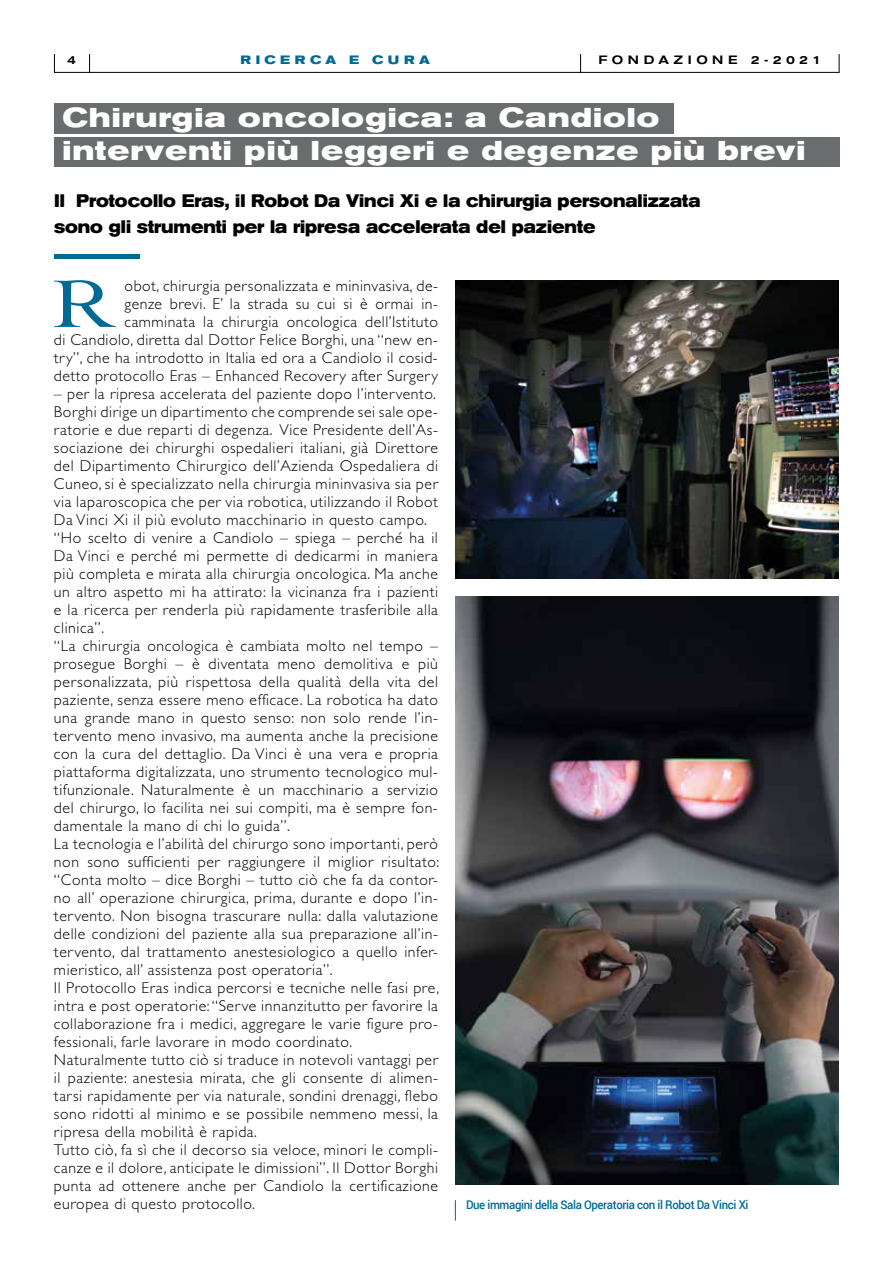
<style>
.page{position:relative;width:893px;height:1263px;background:#fff}
.page>*{position:absolute;margin:0;border:0;box-sizing:border-box;transform-origin:0 0}
.t1{font:70.8px "Cochin";color:#006994;scale:1.25 1}
.t2{font:700 expanded 27px/33.6px "Akzidenz Grotesk BE";letter-spacing:.04em;color:#fff}
.t3{font:700 expanded 18px/25.5px "Akzidenz Grotesk BE";color:#000;scale:.85 1}
.t4{font:300 15.75px/18px "Gill Sans";letter-spacing:.035em;color:#000;text-align:right}
.t5{font:500 12px "Roboto";letter-spacing:-.03em;color:#006994;scale:.95 1}
.t6{font:500 expanded 12px "Akzidenz Grotesk BE";letter-spacing:.37em;color:#000}
.t7{font:700 expanded 12px "Akzidenz Grotesk BE";letter-spacing:.38em;color:#006994}
</style>
<div class="page">
<svg style="left:839px;top:54px;width:1px;height:18px"></svg>
<svg style="left:54px;top:54px;width:1px;height:18px"></svg>
<svg style="left:89px;top:54px;width:1px;height:18px"></svg>
<hr style="left:54px;top:72px;width:785px;height:1px;background:#000">
<svg style="left:580px;top:54px;width:1px;height:18px"></svg>
<div style="left:54px;top:103px;width:619px;height:31px;background:#6a6d6e"></div>
<div style="left:54px;top:137px;width:785px;height:30px;background:#6a6d6e"></div>
<hr style="left:54px;top:255px;width:85px;height:4px;background:#006994">
<svg style="left:455px;top:1200px;width:1px;height:21px"></svg>
<img style="left:455px;top:597px;width:384px;height:588px">
<img style="left:455px;top:281px;width:384px;height:298px">
<p class="t6" style="left:67px;top:53px;width:10px">4</p>
<p class="t7" style="left:240px;top:53px;width:191px">RICERCA E CURA</p>
<p class="t6" style="left:598px;top:53px;width:224px">FONDAZIONE 2-2021</p>
<h2 class="t2" style="left:63px;top:101px;width:745px">Chirurgia oncologica: a Candiolo interventi più leggeri e degenze più brevi</h2>
<p class="t3" style="left:54px;top:188px;width:762px">Il Protocollo Eras, il Robot Da Vinci Xi e la chirurgia personalizzata sono gli strumenti per la ripresa accelerata del paziente</p>
<p class="t4" style="left:54px;top:277px;width:386px">obot, chirurgia personalizzata e mininvasiva, de-<br>genze brevi. E’ la strada su cui si è ormai in&shy;camminata la chirurgia oncologica dell’Istituto<br>di Candiolo, diretta dal Dottor Felice Borghi, una “new en&shy;try”, che ha introdotto in Italia ed ora a Candiolo il cosid&shy;detto protocollo Eras – Enhanced Recovery after Surgery</p>
<p class="t4" style="left:54px;top:385px;width:387px;text-align:left">– per la ripresa accelerata del paziente dopo l’intervento.<br>Borghi dirige un dipartimento che comprende sei sale ope&shy;ratorie e due reparti di degenza. Vice Presidente dell’As&shy;sociazione dei chirurghi ospedalieri italiani, già Direttore del Dipartimento Chirurgico dell’Azienda Ospedaliera di Cuneo, si è specializzato nella chirurgia mininvasiva sia per via laparoscopica che per via robotica, utilizzando il Robot Da Vinci Xi il più evoluto macchinario in questo campo. “Ho scelto di venire a Candiolo – spiega – perché ha il Da Vinci e perché mi permette di dedicarmi in maniera più completa e mirata alla chirurgia oncologica. Ma anche un altro aspetto mi ha attirato: la vicinanza fra i pazienti e la ricerca per renderla più rapidamente trasferibile alla clinica”.<br>“La chirurgia oncologica è cambiata molto nel tempo – prosegue Borghi – è diventata meno demolitiva e più personalizzata, più rispettosa della qualità della vita del paziente, senza essere meno efficace. La robotica ha dato una grande mano in questo senso: non solo rende l’in&shy;tervento meno invasivo, ma aumenta anche la precisione con la cura del dettaglio. Da Vinci è una vera e propria piattaforma digitalizzata, uno strumento tecnologico mul&shy;tifunzionale. Naturalmente è un macchinario a servizio del chirurgo, lo facilita nei sui compiti, ma è sempre fon&shy;damentale la mano di chi lo guida”.<br>La tecnologia e l’abilità del chirurgo sono importanti, però non sono sufficienti per raggiungere il miglior risultato: “Conta molto – dice Borghi – tutto ciò che fa da contor&shy;no all’ operazione chirurgica, prima, durante e dopo l’in&shy;tervento. Non bisogna trascurare nulla: dalla valutazione delle condizioni del paziente alla sua preparazione all’in&shy;tervento, dal trattamento anestesiologico a quello infer&shy;mieristico, all’ assistenza post operatoria”.<br>Il Protocollo Eras indica percorsi e tecniche nelle fasi pre, intra e post operatorie: “Serve innanzitutto per favorire la collaborazione fra i medici, aggregare le varie figure pro&shy;fessionali, farle lavorare in modo coordinato.<br>Naturalmente tutto ciò si traduce in notevoli vantaggi per il paziente: anestesia mirata, che gli consente di alimen&shy;tarsi rapidamente per via naturale, sondini drenaggi, flebo sono ridotti al minimo e se possibile nemmeno messi, la ripresa della mobilità è rapida.<br>Tutto ciò, fa sì che il decorso sia veloce, minori le compli&shy;canze e il dolore, anticipate le dimissioni”. Il Dottor Borghi punta ad ottenere anche per Candiolo la certificazione europea di questo protocollo.</p>
<h1 class="t1" style="left:51px;top:256px;width:53px">R</h1>
<p class="t5" style="left:466px;top:1196px;width:299px">Due immagini della Sala Operatoria con il Robot Da Vinci Xi</p>
</div>
